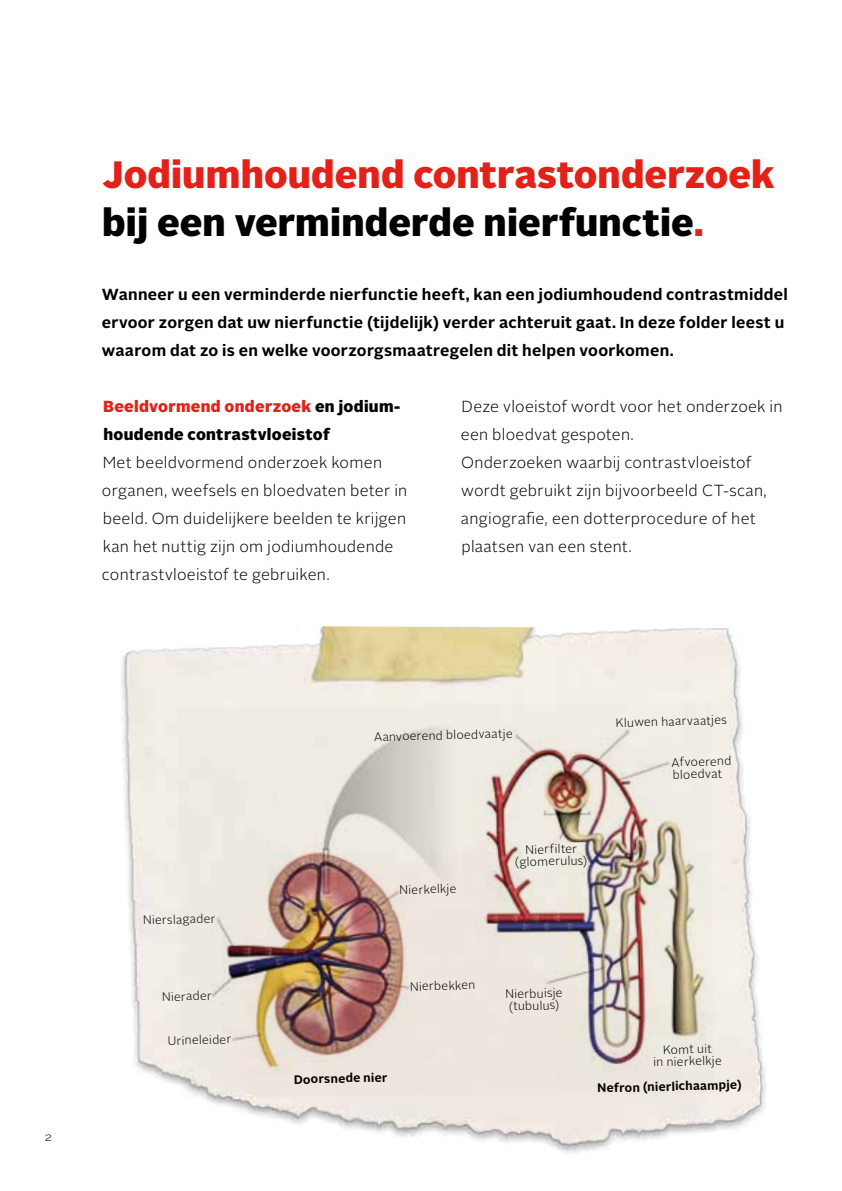
<style>
.page{position:relative;width:842px;height:1191px;background:#fff}
.page>*{position:absolute;margin:0;border:0;box-sizing:border-box;transform-origin:0 0}
.t1{font:900 38px/48px "Alright Sans";letter-spacing:.005em;color:#e32119}
.t2{font:300 16px/28px "Alright Sans";letter-spacing:.015em;color:#000}
.t3{font:700 16px/28px "Alright Sans";letter-spacing:.02em;color:#000}
.t4{font:900 16px/28px "Alright Sans";letter-spacing:.02em;color:#000}
.t5{font:300 12.2px/12.2px "Alright Sans";color:#000}
.t6{font:700 12.2px "Alright Sans";color:#000}
.t7{font:300 12px "Alright Sans";color:#000}
.s1{color:#000}
.s2{color:#e32119}
</style>
<div class="page">
<img style="left:121px;top:626px;width:645px;height:527px">
<img style="left:178px;top:703px;width:536px;height:394px">
<svg style="left:121px;top:913px;width:95px;height:17px;background:#eeebe4"></svg>
<svg style="left:121px;top:1034px;width:110px;height:17px;background:#f0ebe5"></svg>
<svg style="left:121px;top:990px;width:91px;height:17px;background:#f0ece5"></svg>
<div style="left:614px;top:714px;width:124px;height:17px;background:#f2eee5"></div>
<svg style="left:671px;top:755px;width:87px;height:40px"></svg>
<svg style="left:398px;top:843px;width:192px;height:56px;background:#e5dad2"></svg>
<svg style="left:357px;top:728px;width:157px;height:18px;background:#e9e5dc"></svg>
<div style="left:409px;top:978px;width:181px;height:49px;background:#eee5de"></div>
<div style="left:292px;top:1071px;width:124px;height:17px;background:#eee5de"></div>
<svg style="left:596px;top:1042px;width:153px;height:56px;background:#e8e1da"></svg>
<h1 class="t1" style="left:102px;top:150px;width:674px">Jodiumhoudend contrastonderzoek <span class="s1">bij een verminderde nierfunctie</span>.</h1>
<p class="t3" style="left:102px;top:281px;width:688px">Wanneer u een verminderde nierfunctie heeft, kan een jodiumhoudend contrastmiddel ervoor zorgen dat uw nierfunctie (tijdelijk) verder achteruit gaat. In deze folder leest u waarom dat zo is en welke voorzorgsmaatregelen dit helpen voorkomen.</p>
<p class="t4" style="left:103px;top:393px;width:299px"><span class="s2">Beeldvormend onderzoek</span> en jodium&shy;houdende contrastvloeistof</p>
<p class="t2" style="left:102px;top:449px;width:307px">Met beeldvormend onderzoek komen organen, weefsels en bloedvaten beter in beeld. Om duidelijkere beelden te krijgen kan het nuttig zijn om jodiumhoudende contrastvloeistof te gebruiken.</p>
<p class="t2" style="left:461px;top:393px;width:323px">Deze vloeistof wordt voor het onderzoek in een bloedvat gespoten.<br>Onderzoeken waarbij contrastvloeistof wordt gebruikt zijn bijvoorbeeld CT-scan, angiografie, een dotterprocedure of het plaatsen van een stent.</p>
<p class="t7" style="left:45px;top:1128px;width:9px">2</p>
<p class="t5" style="left:143px;top:914px;width:74px;rotate:-1deg">Nierslagader</p>
<p class="t5" style="left:162px;top:990px;width:51px;rotate:-1deg">Nierader</p>
<p class="t5" style="left:168px;top:1034px;width:65px;rotate:-1deg">Urineleider</p>
<p class="t5" style="left:374px;top:730px;width:140px;rotate:-1deg">Aanvoerend bloedvaatje</p>
<p class="t5" style="left:399px;top:883px;width:59px;rotate:-1deg">Nierkelkje</p>
<p class="t5" style="left:515px;top:843px;width:74px;text-align:center;rotate:-1deg">Nierfilter (glomerulus)</p>
<p class="t5" style="left:616px;top:716px;width:113px;rotate:-1deg">Kluwen haarvaatjes</p>
<p class="t5" style="left:671px;top:756px;width:61px;rotate:-1deg">Afvoerend bloedvat</p>
<p class="t5" style="left:410px;top:980px;width:67px;rotate:-1deg">Nierbekken</p>
<p class="t6" style="left:294px;top:1070px;width:95px;rotate:-1deg">Doorsnede nier</p>
<p class="t5" style="left:505px;top:988px;width:59px;rotate:-1deg">Nierbuisje (tubulus)</p>
<p class="t5" style="left:653px;top:1043px;width:70px;text-align:center;rotate:-1deg">Komt uit<br>in nierkelkje</p>
<p class="t6" style="left:597px;top:1079px;width:146px;rotate:-1deg">Nefron (nierlichaampje)</p>
</div>
